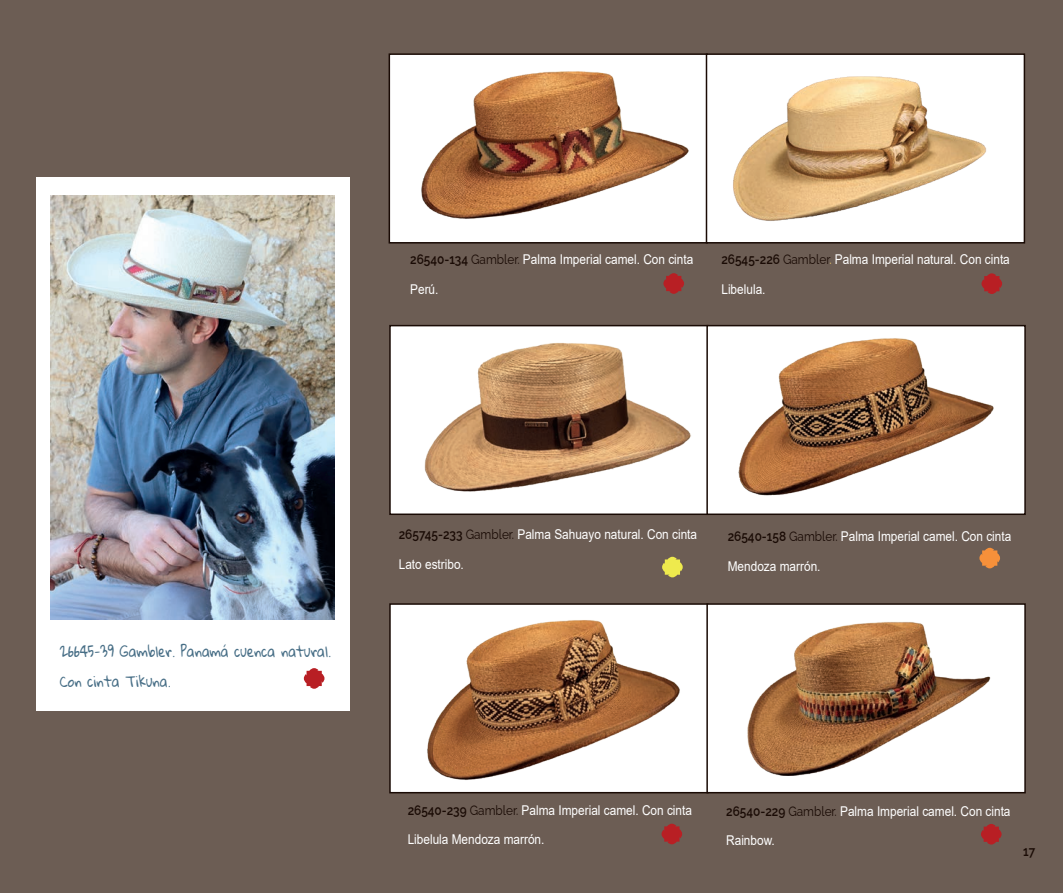
<style>
.page{position:relative;width:1063px;height:893px;background:#6c5d54}
.page>*{position:absolute;margin:0;border:0;box-sizing:border-box;transform-origin:0 0}
.t1{font:15px/30px "Gloria Hallelujah";color:#476e86;scale:.86 1}
.t2{font:13.5px/29.7px "Arial";color:#fff;scale:.88 1}
.t3{font:100 13.5px "Raleway";color:#1a0b05;scale:.88 1}
.s1{font-family:"Raleway";font-weight:100;color:#1a0b05}
.s2{font-family:"Raleway";font-weight:100;color:#f0ca67}
</style>
<div class="page">
<div style="left:389px;top:53px;width:319px;height:191px;background:#fff;border:2px solid #1a0b05"></div>
<div style="left:706px;top:53px;width:319px;height:191px;background:#fff;border:2px solid #1a0b05"></div>
<div style="left:389px;top:325px;width:320px;height:190px;background:#fff;border:2px solid #1a0b05"></div>
<div style="left:706px;top:325px;width:320px;height:190px;background:#fff;border:2px solid #1a0b05"></div>
<div style="left:389px;top:603px;width:320px;height:190px;background:#fff;border:2px solid #1a0b05"></div>
<div style="left:706px;top:603px;width:320px;height:190px;background:#fff;border:2px solid #1a0b05"></div>
<svg style="left:663px;top:273px;width:21px;height:21px"></svg>
<svg style="left:979px;top:548px;width:21px;height:20px"></svg>
<svg style="left:981px;top:824px;width:21px;height:20px"></svg>
<svg style="left:662px;top:557px;width:21px;height:20px"></svg>
<svg style="left:662px;top:824px;width:20px;height:20px"></svg>
<svg style="left:982px;top:273px;width:20px;height:21px"></svg>
<img style="left:421px;top:71px;width:268px;height:148px">
<img style="left:738px;top:338px;width:256px;height:158px">
<img style="left:747px;top:622px;width:244px;height:153px">
<img style="left:424px;top:343px;width:267px;height:149px">
<img style="left:427px;top:620px;width:253px;height:160px">
<img style="left:733px;top:76px;width:254px;height:145px">
<div style="left:36px;top:177px;width:314px;height:533px;background:#fff"></div>
<svg style="left:304px;top:668px;width:20px;height:21px"></svg>
<img style="left:50px;top:195px;width:284px;height:425px">
<p class="t2" style="left:410px;top:244px;width:323px"><span class="s1">26540-134 Gambler.</span> Palma Imperial camel. Con cinta<br>Perú.</p>
<p class="t2" style="left:721px;top:244px;width:329px"><span class="s1">26545-226 Gambler</span><span class="s2">.</span> Palma Imperial natural. Con cinta<br>Libelula.</p>
<p class="t1" style="left:60px;top:637px;width:317px">26645-39 Gambler. Panamá cuenca natural.<br>Con cinta Tikuna.</p>
<p class="t2" style="left:399px;top:520px;width:341px"><span class="s1">265745-233 Gambler.</span> Palma Sahuayo natural. Con cinta</p>
<p class="t2" style="left:399px;top:549px;width:76px">Lato estribo.</p>
<p class="t2" style="left:728px;top:521px;width:324px"><span class="s1">26540-158 Gambler.</span> Palma Imperial camel. Con cinta</p>
<p class="t2" style="left:728px;top:551px;width:107px">Mendoza marrón.</p>
<p class="t2" style="left:408px;top:795px;width:325px"><span class="s1">26540-239 Gambler.</span> Palma Imperial camel. Con cinta<br>Libelula Mendoza marrón.</p>
<p class="t2" style="left:726px;top:796px;width:325px"><span class="s1">26540-229 Gambler.</span> Palma Imperial camel. Con cinta<br>Rainbow.</p>
<p class="t3" style="left:1023px;top:841px;width:15px">17</p>
</div>
